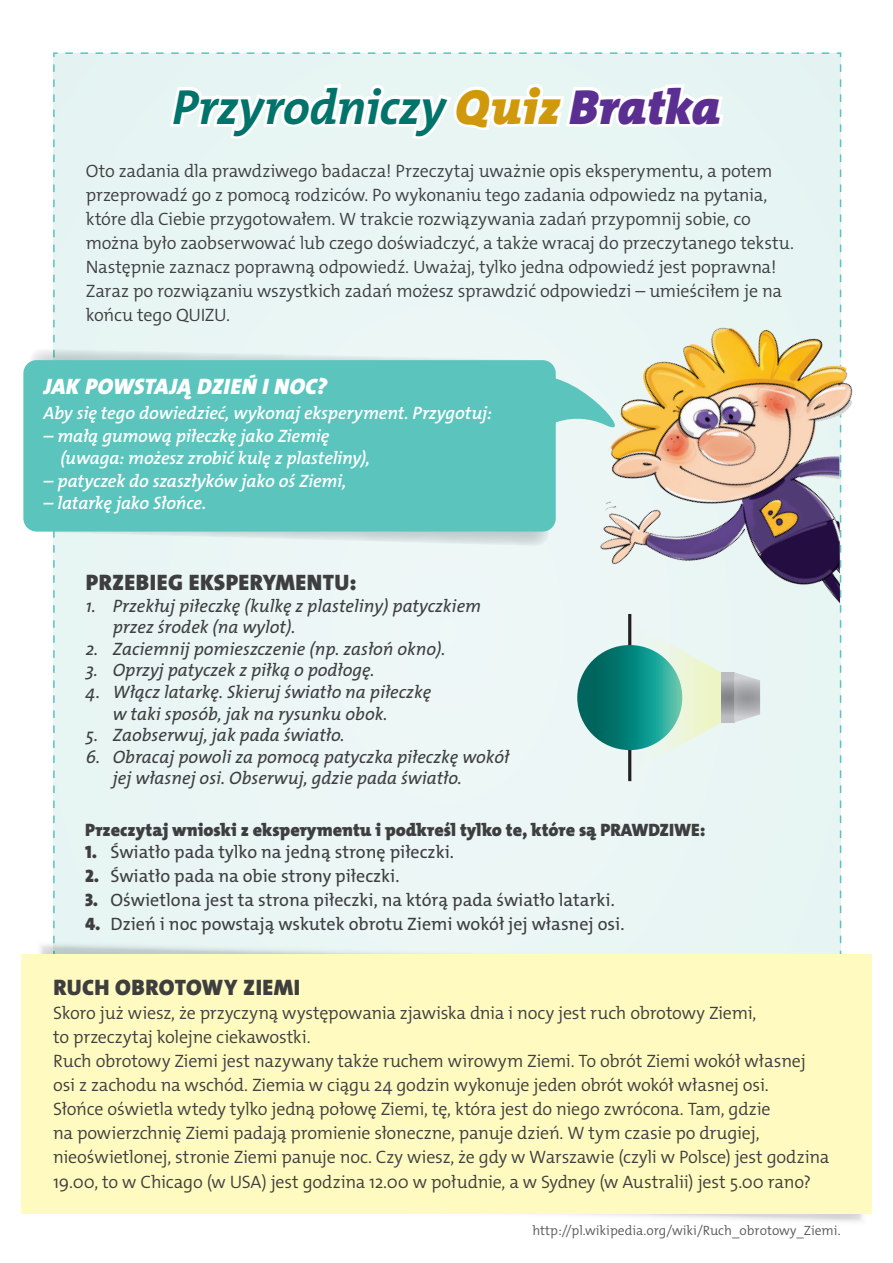
<style>
.page{position:relative;width:893px;height:1263px;background:#fff}
.page>*{position:absolute;margin:0;border:0;box-sizing:border-box;transform-origin:0 0}
.t1{font:italic 700 49.5px "The Mix Os F";letter-spacing:-.01em;color:#00736a}
.t2{font:900 22.5px "The Mix Os F";letter-spacing:.02em;color:#3e3e3f}
.t3{font:italic 900 22.5px "The Mix Os F";letter-spacing:.01em;color:#fff}
.t4{font:300 18px/24px "The Mix Os F";letter-spacing:-.015em;color:#3e3e3f}
.t5{font:italic 18px/21.6px "The Mix Os F";color:#3e3e3f}
.t6{font:18px "The Mix Os F";color:#3e3e3f}
.t7{font:italic 600 18px/22.5px "The Mix Os F";letter-spacing:-.01em;color:#fff}
.t8{font:900 18px "The Mix Os F";color:#3e3e3f}
.t9{font:300 13.5px "The Mix Os F";color:#57585a}
.s1{font-weight:900;color:#d0990c}
.s2{font-weight:900;color:#5b2e91}
.s3{font-weight:900}
</style>
<div class="page">
<div style="left:53px;top:52px;width:789px;height:887px;background:#e9f5f4"></div>
<svg style="left:29px;top:349px;width:498px;height:197px;background:#dce9e8"></svg>
<div style="left:23px;top:360px;width:533px;height:171px;background:#5ac4bd;border-radius:13px"></div>
<svg style="left:35px;top:939px;width:833px;height:283px;fill:#eaf6f4"></svg>
<div style="left:21px;top:953px;width:851px;height:260px;background:#fffac0"></div>
<svg style="left:166px;top:80px;width:561px;height:62px"></svg>
<img style="left:527px;top:266px;width:326px;height:455px">
<hr style="left:628px;top:614px;width:3px;height:167px;background:#231f20">
<svg style="left:577px;top:645px;width:105px;height:105px;background:#027269"></svg>
<svg style="left:634px;top:624px;width:87px;height:147px;background:#abdccd"></svg>
<svg style="left:721px;top:672px;width:13px;height:50px"></svg>
<svg style="left:734px;top:672px;width:26px;height:50px"></svg>
<p class="t1" style="left:172px;top:75px;width:550px">Przyrodniczy <span class="s1">Quiz</span> <span class="s2">Bratka</span></p>
<p class="t4" style="left:86px;top:159px;width:710px">Oto zadania dla prawdziwego badacza! Przeczytaj uważnie opis eksperymentu, a potem przeprowadź go z pomocą rodziców. Po wykonaniu tego zadania odpowiedz na pytania, które dla Ciebie przygotowałem. W trakcie rozwiązywania zadań przypomnij sobie, co można było zaobserwować lub czego doświadczyć, a także wracaj do przeczytanego tekstu.<br>Następnie zaznacz poprawną odpowiedź. Uważaj, tylko jedna odpowiedź jest poprawna!<br>Zaraz po rozwiązaniu wszystkich zadań możesz sprawdzić odpowiedzi – umieściłem je na końcu tego QUIZU.</p>
<p class="t3" style="left:44px;top:371px;width:285px">JAK POWSTAJĄ DZIEŃ I NOC?</p>
<p class="t7" style="left:44px;top:402px;width:450px">Aby się tego dowiedzieć, wykonaj eksperyment. Przygotuj:</p>
<p class="t7" style="left:61px;top:424px;width:311px;text-indent:-17px">– małą gumową piłeczkę jako Ziemię (uwaga: możesz zrobić kulę z plasteliny),</p>
<p class="t7" style="left:44px;top:469px;width:304px">– patyczek do szaszłyków jako oś Ziemi,</p>
<p class="t7" style="left:44px;top:492px;width:164px">– latarkę jako Słońce.</p>
<p class="t2" style="left:86px;top:568px;width:272px">PRZEBIEG EKSPERYMENTU:</p>
<p class="t5" style="left:113px;top:595px;width:370px;text-indent:-27px">1. Przekłuj piłeczkę (kulkę z plasteliny) patyczkiem przez środek (na wylot).</p>
<p class="t5" style="left:86px;top:638px;width:361px">2. Zaciemnij pomieszczenie (np. zasłoń okno).</p>
<p class="t5" style="left:86px;top:660px;width:290px">3. Oprzyj patyczek z piłką o podłogę.</p>
<p class="t5" style="left:113px;top:681px;width:320px;text-indent:-27px">4. Włącz latarkę. Skieruj światło na piłeczkę w taki sposób, jak na rysunku obok.</p>
<p class="t5" style="left:86px;top:724px;width:260px">5. Zaobserwuj, jak pada światło.</p>
<p class="t5" style="left:113px;top:746px;width:398px;text-indent:-27px">6. Obracaj powoli za pomocą patyczka piłeczkę wokół jej własnej osi. Obserwuj, gdzie pada światło.</p>
<p class="t8" style="left:85px;top:818px;width:622px">Przeczytaj wnioski z eksperymentu i podkreśl tylko te, które są PRAWDZIWE:</p>
<p class="t6" style="left:85px;top:840px;width:370px"><span class="s3">1.</span> Światło pada tylko na jedną stronę piłeczki.</p>
<p class="t6" style="left:85px;top:864px;width:316px"><span class="s3">2.</span> Światło pada na obie strony piłeczki.</p>
<p class="t6" style="left:85px;top:888px;width:531px"><span class="s3">3.</span> Oświetlona jest ta strona piłeczki, na którą pada światło latarki.</p>
<p class="t6" style="left:85px;top:912px;width:541px"><span class="s3">4.</span> Dzień i noc powstają wskutek obrotu Ziemi wokół jej własnej osi.</p>
<p class="t2" style="left:53px;top:973px;width:248px">RUCH OBROTOWY ZIEMI</p>
<p class="t4" style="left:53px;top:1001px;width:705px">Skoro już wiesz, że przyczyną występowania zjawiska dnia i nocy jest ruch obrotowy Ziemi, to przeczytaj kolejne ciekawostki.</p>
<p class="t4" style="left:53px;top:1049px;width:778px">Ruch obrotowy Ziemi jest nazywany także ruchem wirowym Ziemi. To obrót Ziemi wokół własnej osi z zachodu na wschód. Ziemia w ciągu 24 godzin wykonuje jeden obrót wokół własnej osi.<br>Słońce oświetla wtedy tylko jedną połowę Ziemi, tę, która jest do niego zwrócona. Tam, gdzie<br>na powierzchnię Ziemi padają promienie słoneczne, panuje dzień. W tym czasie po drugiej, nieoświetlonej, stronie Ziemi panuje noc. Czy wiesz, że gdy w Warszawie (czyli w Polsce) jest godzina 19.00, to w Chicago (w USA) jest godzina 12.00 w południe, a w Sydney (w Australii) jest 5.00 rano?</p>
<p class="t9" style="left:532px;top:1222px;width:310px">http://pl.wikipedia.org/wiki/Ruch_obrotowy_Ziemi.</p>
</div>
